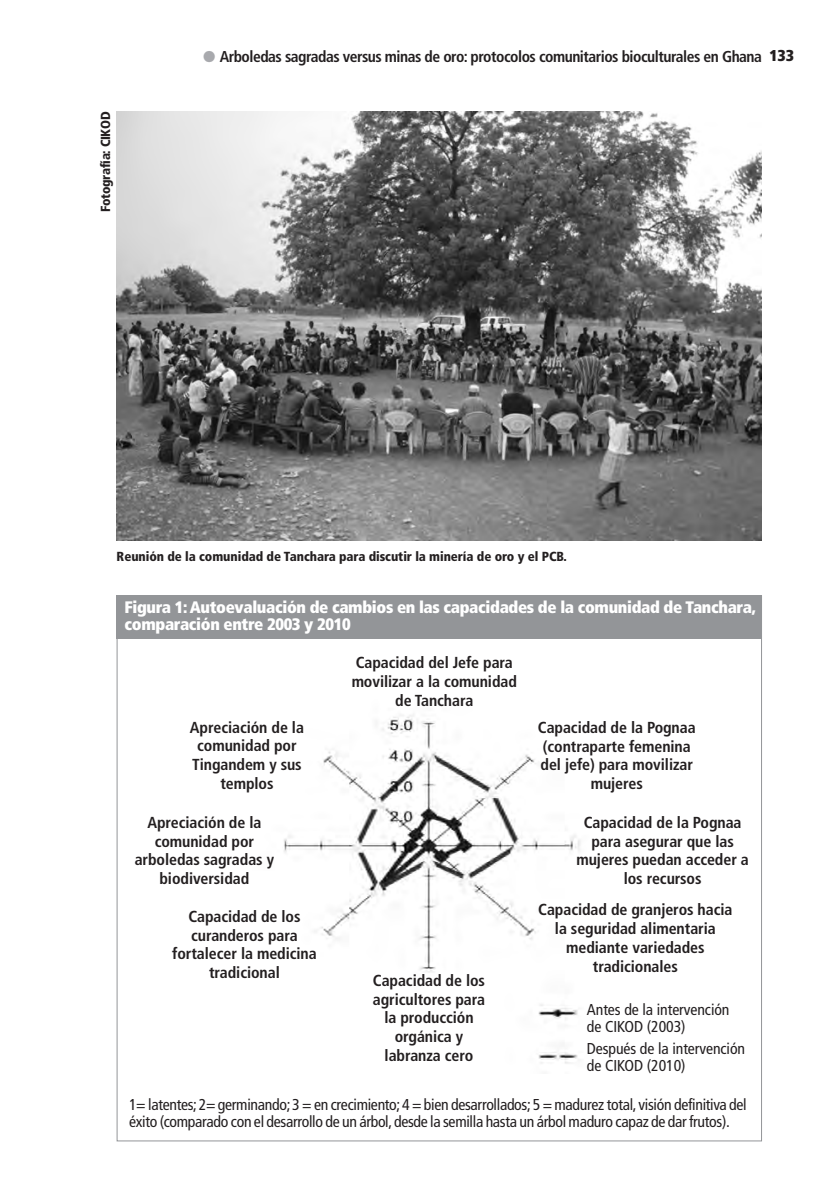
<style>
.page{position:relative;width:829px;height:1191px;background:#fff}
.page>*{position:absolute;margin:0;border:0;box-sizing:border-box;transform-origin:0 0}
.t1{font:900 condensed 16.62px/17.5px "Frutiger LT Std";letter-spacing:-.02em;color:#fff}
.t2{font:700 condensed 15.92px/18.7px "Frutiger LT Std";letter-spacing:-.005em;color:#231f20;text-align:center}
.t3{font:condensed 15.75px/17.2px "Frutiger LT Std";letter-spacing:-.02em;color:#231f20}
.t4{font:700 condensed 15.75px "Frutiger LT Std";letter-spacing:-.03em;color:#231f20}
.t5{font:900 condensed 13.12px "Frutiger LT Std";letter-spacing:-.005em;color:#231f20}
.s1{color:#a8a9ad}
.s2{font-weight:900}
</style>
<div class="page">
<div style="left:117px;top:595px;width:644px;height:44px;background:#939598"></div>
<img style="left:117px;top:112px;width:644px;height:428px">
<img style="left:284px;top:714px;width:297px;height:350px">
<p class="t5" style="left:100px;top:212px;width:102px;rotate:-90deg">Fotografía: CIKOD</p>
<p class="t4" style="left:203px;top:50px;width:592px"><span class="s1">●</span> Arboledas sagradas versus minas de oro: protocolos comunitarios bioculturales en Ghana <span class="s2">133</span></p>
<p class="t5" style="left:117px;top:551px;width:452px">Reunión de la comunidad de Tanchara para discutir la minería de oro y el PCB.</p>
<p class="t1" style="left:124px;top:599px;width:632px">Figura 1: Autoevaluación de cambios en las capacidades de la comunidad de Tanchara, comparación entre 2003 y 2010</p>
<p class="t2" style="left:190px;top:719px;width:115px">Apreciación de la comunidad por<br>Tingandem y sus templos</p>
<p class="t2" style="left:135px;top:814px;width:141px">Apreciación de la comunidad por arboledas sagradas y biodiversidad</p>
<p class="t2" style="left:172px;top:908px;width:146px">Capacidad de los curanderos para fortalecer la medicina tradicional</p>
<p class="t2" style="left:351px;top:654px;width:167px">Capacidad del Jefe para movilizar a la comunidad de Tanchara</p>
<p class="t2" style="left:373px;top:972px;width:114px">Capacidad de los agricultores para la producción orgánica y labranza cero</p>
<p class="t2" style="left:538px;top:719px;width:159px">Capacidad de la Pognaa (contraparte femenina del jefe) para movilizar mujeres</p>
<p class="t2" style="left:576px;top:814px;width:174px">Capacidad de la Pognaa para asegurar que las mujeres puedan acceder a los recursos</p>
<p class="t2" style="left:538px;top:901px;width:195px">Capacidad de granjeros hacia la seguridad alimentaria mediante variedades tradicionales</p>
<p class="t3" style="left:586px;top:1001px;width:144px">Antes de la intervención de CIKOD (2003)</p>
<p class="t3" style="left:586px;top:1041px;width:160px">Después de la intervención de CIKOD (2010)</p>
<p class="t3" style="left:129px;top:1096px;width:619px">1= latentes; 2= germinando; 3 = en crecimiento; 4 = bien desarrollados; 5 = madurez total, visión definitiva del éxito (comparado con el desarrollo de un árbol, desde la semilla hasta un árbol maduro capaz de dar frutos).</p>
</div>
